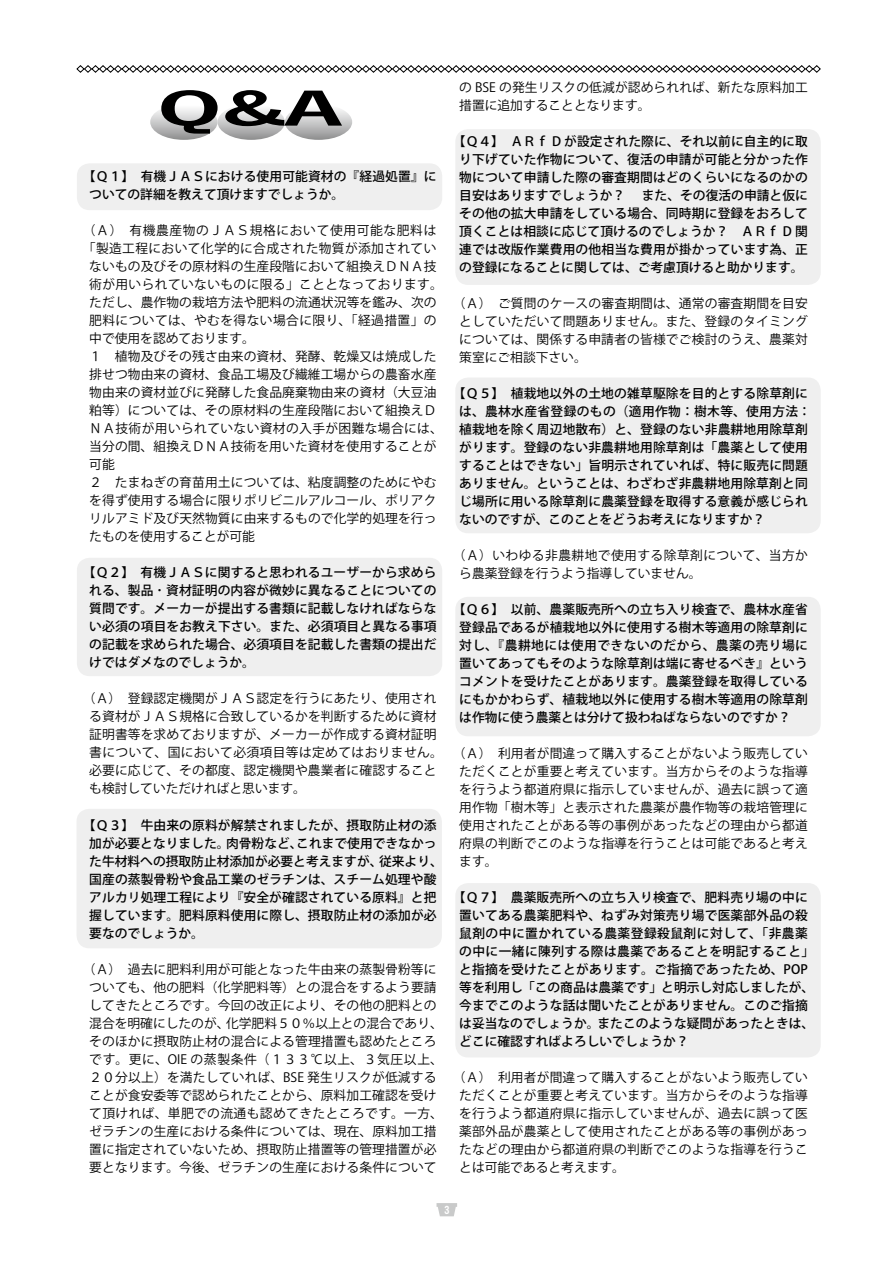
<style>
.page{position:relative;width:893px;height:1263px;background:#fff}
.page>*{position:absolute;margin:0;border:0;box-sizing:border-box;transform-origin:0 0}
.t1{font:600 52.5px "News Got T";color:#000;scale:2 1}
.t2{font:500 12.75px/18px "Koz Go Pro";letter-spacing:.01em;color:#000}
.t3{font:12.75px/18px "Koz Go Pro";letter-spacing:.01em;color:#000;text-align:justify}
.t4{font:12.75px "Koz Go Pro";letter-spacing:.03em;color:#000}
.t5{font:12.75px/18px "Koz Go Pro";letter-spacing:.035em;color:#000}
.t6{font:12.75px "Koz Go Pro";letter-spacing:.05em;color:#000}
.t7{font:11.25px "DFHS Gothic W7 WIN RKSJ H";color:#fff}
</style>
<div class="page">
<div style="left:455px;top:883px;width:366px;height:174px;background:#efefef;border-radius:13px"></div>
<div style="left:455px;top:597px;width:366px;height:139px;background:#efefef;border-radius:13px"></div>
<div style="left:77px;top:809px;width:365px;height:139px;background:#efefef;border-radius:13px"></div>
<div style="left:455px;top:378px;width:366px;height:155px;background:#efefef;border-radius:13px"></div>
<div style="left:77px;top:558px;width:365px;height:118px;background:#efefef;border-radius:13px"></div>
<div style="left:455px;top:129px;width:366px;height:156px;background:#efefef;border-radius:13px"></div>
<svg style="left:436px;top:1203px;width:21px;height:13px"></svg>
<div style="left:77px;top:163px;width:365px;height:47px;background:#efefef;border-radius:13px"></div>
<svg style="left:150px;top:109px;width:202px;height:31px"></svg>
<svg style="left:76px;top:65px;width:745px;height:8px"></svg>
<h1 class="t1" style="left:157px;top:78px;width:94px">Q&amp;A</h1>
<p class="t2" style="left:89px;top:168px;width:349px;text-indent:-6px">【Ｑ１】　有機ＪＡＳにおける使用可能資材の『経過処置』についての詳細を教えて頂けますでしょうか。</p>
<p class="t6" style="left:83px;top:222px;width:355px">（Ａ）　有機農産物のＪＡＳ規格において使用可能な肥料は</p>
<p class="t4" style="left:83px;top:240px;width:355px">「製造工程において化学的に合成された物質が添加されてい</p>
<p class="t3" style="left:89px;top:258px;width:349px">ないもの及びその原材料の生産段階において組換えＤＮＡ技</p>
<p class="t4" style="left:89px;top:276px;width:355px">術が用いられていないものに限る」こととなっております。</p>
<p class="t3" style="left:89px;top:294px;width:349px">ただし、農作物の栽培方法や肥料の流通状況等を鑑み、次の</p>
<p class="t4" style="left:89px;top:312px;width:349px">肥料については、やむを得ない場合に限り、「経過措置」の</p>
<p class="t3" style="left:89px;top:330px;width:167px">中で使用を認めております。</p>
<p class="t3" style="left:89px;top:348px;width:349px">１　植物及びその残さ由来の資材、発酵、乾燥又は焼成した</p>
<p class="t3" style="left:89px;top:366px;width:349px">排せつ物由来の資材、食品工場及び繊維工場からの農畜水産</p>
<p class="t3" style="left:89px;top:384px;width:349px">物由来の資材並びに発酵した食品廃棄物由来の資材（大豆油</p>
<p class="t3" style="left:89px;top:402px;width:349px">粕等）については、その原材料の生産段階において組換えＤ</p>
<p class="t4" style="left:89px;top:420px;width:355px">ＮＡ技術が用いられていない資材の入手が困難な場合には、</p>
<p class="t3" style="left:89px;top:438px;width:349px">当分の間、組換えＤＮＡ技術を用いた資材を使用することが</p>
<p class="t3" style="left:89px;top:456px;width:27px">可能</p>
<p class="t3" style="left:89px;top:474px;width:349px">２　たまねぎの育苗用土については、粘度調整のためにやむ</p>
<p class="t3" style="left:89px;top:492px;width:349px">を得ず使用する場合に限りポリビニルアルコール、ポリアク</p>
<p class="t3" style="left:89px;top:510px;width:349px">リルアミド及び天然物質に由来するもので化学的処理を行っ</p>
<p class="t3" style="left:89px;top:528px;width:167px">たものを使用することが可能</p>
<p class="t2" style="left:89px;top:564px;width:349px;text-align:justify;text-indent:-6px">【Ｑ２】　有機ＪＡＳに関すると思われるユーザーから求められる、製品･資材証明の内容が微妙に異なることについての質問です。メーカーが提出する書類に記載しなければならない必須の項目をお教え下さい。また、必須項目と異なる事項の記載を求められた場合、必須項目を記載した書類の提出だけではダメなのでしょうか。</p>
<p class="t3" style="left:89px;top:690px;width:355px;text-align:left;text-indent:-6px">（Ａ）　登録認定機関がＪＡＳ認定を行うにあたり、使用される資材がＪＡＳ規格に合致しているかを判断するために資材証明書等を求めておりますが、メーカーが作成する資材証明書について、国において必須項目等は定めてはおりません。必要に応じて、その都度、認定機関や農業者に確認することも検討していただければと思います。</p>
<p class="t2" style="left:89px;top:816px;width:355px;text-indent:-6px">【Ｑ３】　牛由来の原料が解禁されましたが、摂取防止材の添加が必要となりました。肉骨粉など、これまで使用できなかった牛材料への摂取防止材添加が必要と考えますが、従来より、国産の蒸製骨粉や食品工業のゼラチンは、スチーム処理や酸アルカリ処理工程により『安全が確認されている原料』と把握しています。肥料原料使用に際し、摂取防止材の添加が必要なのでしょうか。</p>
<p class="t3" style="left:83px;top:960px;width:362px;text-align:center">（Ａ）　過去に肥料利用が可能となった牛由来の蒸製骨粉等についても、他の肥料（化学肥料等）との混合をするよう要請してきたところです。今回の改正により、その他の肥料との混合を明確にしたのが、化学肥料５０％以上との混合であり、そのほかに摂取防止材の混合による管理措置も認めたところです。更に、OIE の蒸製条件（１３３℃以上、３気圧以上、<br>２０分以上）を満たしていれば、BSE 発生リスクが低減することが食安委等で認められたことから、原料加工確認を受けて頂ければ、単肥での流通も認めてきたところです。一方、ゼラチンの生産における条件については、現在、原料加工措置に指定されていないため、摂取防止措置等の管理措置が必要となります。今後、ゼラチンの生産における条件について</p>
<p class="t3" style="left:459px;top:79px;width:350px">の BSE の発生リスクの低減が認められれば、新たな原料加工措置に追加することとなります。</p>
<p class="t2" style="left:453px;top:133px;width:357px;text-align:center">【Ｑ４】　ＡＲｆ D が設定された際に、それ以前に自主的に取り下げていた作物について、復活の申請が可能と分かった作物について申請した際の審査期間はどのくらいになるのかの目安はありますでしょうか？ 　また、その復活の申請と仮にその他の拡大申請をしている場合、同時期に登録をおろして頂くことは相談に応じて頂けるのでしょうか？　ＡＲｆ D 関連では改版作業費用の他相当な費用が掛かっています為、正の登録になることに関しては、ご考慮頂けると助かります。</p>
<p class="t3" style="left:459px;top:295px;width:350px;text-indent:-6px">（Ａ）　ご質問のケースの審査期間は、通常の審査期間を目安としていただいて問題ありません。また、登録のタイミングについては、関係する申請者の皆様でご検討のうえ、農薬対策室にご相談下さい。</p>
<p class="t2" style="left:459px;top:385px;width:353px;text-indent:-6px">【Ｑ５】　植栽地以外の土地の雑草駆除を目的とする除草剤には、農林水産省登録のもの（適用作物：樹木等、使用方法：植栽地を除く周辺地散布）と、登録のない非農耕地用除草剤がります。登録のない非農耕地用除草剤は「農薬として使用することはできない」旨明示されていれば、特に販売に問題ありません。ということは、わざわざ非農耕地用除草剤と同じ場所に用いる除草剤に農薬登録を取得する意義が感じられないのですが、このことをどうお考えになりますか？</p>
<p class="t5" style="left:459px;top:547px;width:350px;text-indent:-6px">（Ａ）いわゆる非農耕地で使用する除草剤について、当方から農薬登録を行うよう指導していません。</p>
<p class="t2" style="left:459px;top:601px;width:350px;text-align:justify;text-indent:-6px">【Ｑ６】　以前、農薬販売所への立ち入り検査で、農林水産省登録品であるが植栽地以外に使用する樹木等適用の除草剤に対し、『農耕地には使用できないのだから、農薬の売り場に置いてあってもそのような除草剤は端に寄せるべき』というコメントを受けたことがあります。農薬登録を取得しているにもかかわらず、植栽地以外に使用する樹木等適用の除草剤は作物に使う農薬とは分けて扱わねばならないのですか？</p>
<p class="t3" style="left:459px;top:745px;width:350px;text-indent:-6px">（Ａ）　利用者が間違って購入することがないよう販売していただくことが重要と考えています。当方からそのような指導を行うよう都道府県に指示していませんが、過去に誤って適用作物「樹木等」と表示された農薬が農作物等の栽培管理に使用されたことがある等の事例があったなどの理由から都道府県の判断でこのような指導を行うことは可能であると考えます。</p>
<p class="t2" style="left:459px;top:889px;width:357px;text-indent:-6px">【Ｑ７】　農薬販売所への立ち入り検査で、肥料売り場の中に置いてある農薬肥料や、ねずみ対策売り場で医薬部外品の殺鼠剤の中に置かれている農薬登録殺鼠剤に対して、「非農薬の中に一緒に陳列する際は農薬であることを明記すること」と指摘を受けたことがあります。ご指摘であったため、POP等を利用し「この商品は農薬です」と明示し対応しましたが、今までこのような話は聞いたことがありません。このご指摘は妥当なのでしょうか。またこのような疑問があったときは、どこに確認すればよろしいでしょうか？</p>
<p class="t3" style="left:459px;top:1069px;width:350px;text-indent:-6px">（Ａ）　利用者が間違って購入することがないよう販売していただくことが重要と考えています。当方からそのような指導を行うよう都道府県に指示していませんが、過去に誤って医薬部外品が農薬として使用されたことがある等の事例があったなどの理由から都道府県の判断でこのような指導を行うことは可能であると考えます。</p>
<p class="t7" style="left:444px;top:1204px;width:7px">3</p>
</div>
